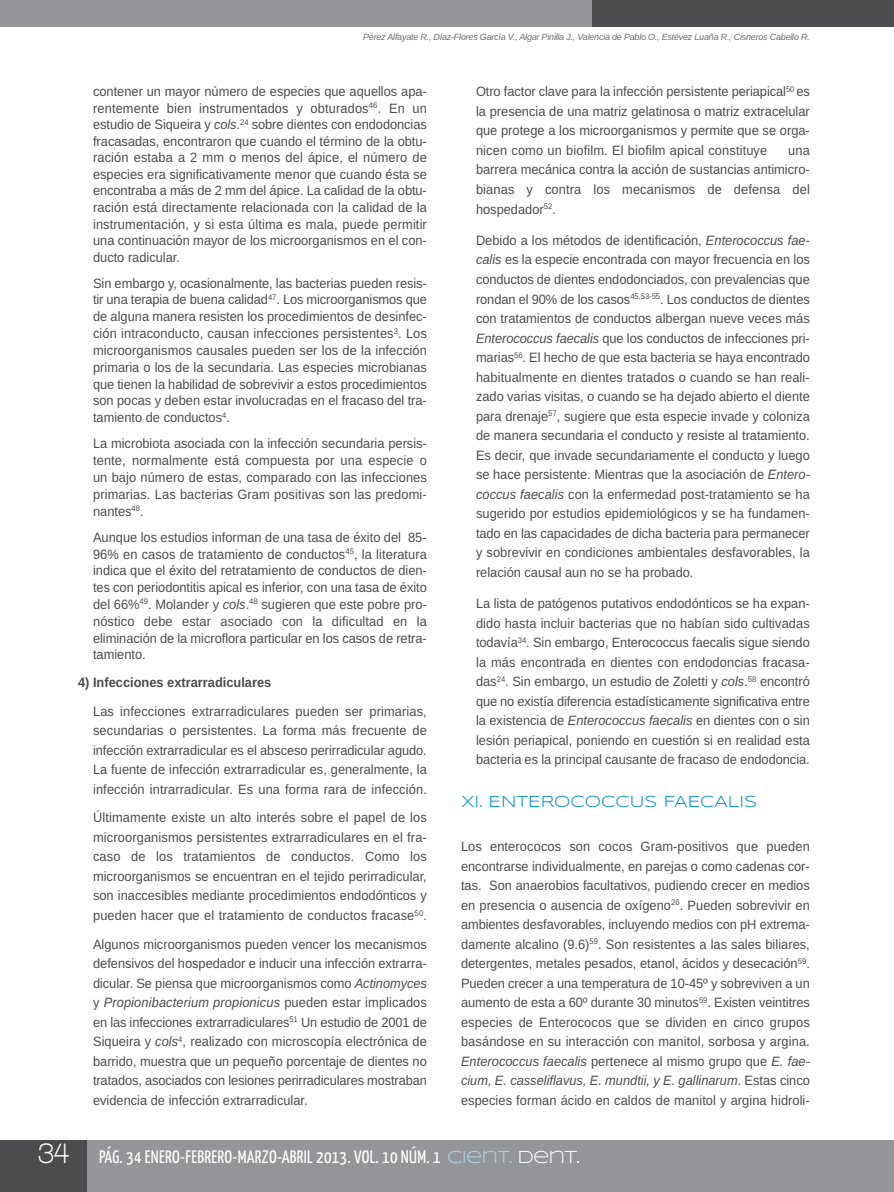
<style>
.page{position:relative;width:894px;height:1192px;background:#fff}
.page>*{position:absolute;margin:0;border:0;box-sizing:border-box;transform-origin:0 0}
.t1{font:18px "Yanone Kaffeesatz";letter-spacing:.015em;color:#fff}
.t2{font:16.5px "Syncopate";color:#008dce}
.t3{font:13.5px/19.5px "Arimo";color:#4b4c4d;text-align:justify;scale:.95 1}
.t4{font:700 13.5px "Arimo";color:#4b4c4d;scale:.95 1}
.t5{font:italic 9px "Arimo";letter-spacing:-.025em;color:#6c6d70}
.s1{font-style:italic}
.s2{font-family:"Walkway";font-weight:700;font-size:30px}
.s3{font-family:"Syncopate";color:#add2ed}
.s4{font-family:"Syncopate"}
</style>
<div class="page">
<div style="left:0;top:1139px;width:893px;height:52px;background:#939598"></div>
<div style="left:0;top:0;width:600px;height:27px;background:#939598"></div>
<div style="left:593px;top:0;width:300px;height:27px;background:#4b4c4d"></div>
<div style="left:0;top:1139px;width:87px;height:52px;background:#4b4c4d"></div>
<p class="t5" style="left:363px;top:33px;width:448px">Pérez Alfayate R., Díaz-Flores García V., Algar Pinilla J., Valencia de Pablo O., Estévez Luaña R., Cisneros Cabello R.</p>
<p class="t3" style="left:93px;top:85px;width:353px;line-height:16.5px">contener un mayor número de especies que aquellos apa&shy;rentemente bien instrumentados y obturados<sup>46</sup>. En un estudio de Siqueira y <span class="s1">cols</span>.<sup>24</sup> sobre dientes con endodoncias fracasadas, encontraron que cuando el término de la obtu&shy;ración estaba a 2 mm o menos del ápice, el número de especies era significativamente menor que cuando ésta se encontraba a más de 2 mm del ápice. La calidad de la obtu&shy;ración está directamente relacionada con la calidad de la instrumentación, y si esta última es mala, puede permitir una continuación mayor de los microorganismos en el con&shy;ducto radicular.</p>
<p class="t3" style="left:93px;top:276px;width:353px;line-height:16.8px">Sin embargo y, ocasionalmente, las bacterias pueden resis&shy;tir una terapia de buena calidad<sup>47</sup>. Los microorganismos que de alguna manera resisten los procedimientos de desinfec&shy;ción intraconducto, causan infecciones persistentes<sup>3</sup>. Los microorganismos causales pueden ser los de la infección primaria o los de la secundaria. Las especies microbianas que tienen la habilidad de sobrevivir a estos procedimientos son pocas y deben estar involucradas en el fracaso del tra&shy;tamiento de conductos<sup>4</sup>.</p>
<p class="t3" style="left:93px;top:436px;width:353px;line-height:16.8px">La microbiota asociada con la infección secundaria persis&shy;tente, normalmente está compuesta por una especie o un bajo número de estas, comparado con las infecciones primarias. Las bacterias Gram positivas son las predomi&shy;nantes<sup>48</sup>.</p>
<p class="t3" style="left:93px;top:529px;width:353px;line-height:16.8px">Aunque los estudios informan de una tasa de éxito del 85- 96% en casos de tratamiento de conductos<sup>45</sup>, la literatura indica que el éxito del retratamiento de conductos de dien&shy;tes con periodontitis apical es inferior, con una tasa de éxito del 66%<sup>49</sup>. Molander y <span class="s1">cols</span>.<sup>48</sup> sugieren que este pobre pro&shy;nóstico debe estar asociado con la dificultad en la eliminación de la microflora particular en los casos de retra&shy;tamiento.</p>
<p class="t4" style="left:78px;top:676px;width:205px">4) Infecciones extrarradiculares</p>
<p class="t3" style="left:93px;top:702px;width:353px">Las infecciones extrarradiculares pueden ser primarias, secundarias o persistentes. La forma más frecuente de infección extrarradicular es el absceso perirradicular agudo.<br>La fuente de infección extrarradicular es, generalmente, la infección intrarradicular. Es una forma rara de infección.</p>
<p class="t3" style="left:93px;top:809px;width:353px">Últimamente existe un alto interés sobre el papel de los microorganismos persistentes extrarradiculares en el fra&shy;caso de los tratamientos de conductos. Como los microorganismos se encuentran en el tejido perirradicular, son inaccesibles mediante procedimientos endodónticos y pueden hacer que el tratamiento de conductos fracase<sup>50</sup>.</p>
<p class="t3" style="left:93px;top:935px;width:353px">Algunos microorganismos pueden vencer los mecanismos defensivos del hospedador e inducir una infección extrarra&shy;dicular. Se piensa que microorganismos como <span class="s1">Actinomyces </span>y <span class="s1">Propionibacterium propionicus</span> pueden estar implicados en las infecciones extrarradiculares<sup>51</sup> Un estudio de 2001 de Siqueira y <span class="s1">cols</span><sup>4</sup>, realizado con microscopía electrónica de barrido, muestra que un pequeño porcentaje de dientes no tratados, asociados con lesiones perirradiculares mostraban evidencia de infección extrarradicular.</p>
<p class="t3" style="left:476px;top:83px;width:353px">Otro factor clave para la infección persistente periapical<sup>50</sup> es la presencia de una matriz gelatinosa o matriz extracelular que protege a los microorganismos y permite que se orga&shy;nicen como un biofilm. El biofilm apical constituye</p>
<p class="t3" style="left:476px;top:142px;width:353px;text-indent:312px">una barrera mecánica contra la acción de sustancias antimicro&shy;bianas y contra los mecanismos de defensa del hospedador<sup>52</sup>.</p>
<p class="t3" style="left:476px;top:232px;width:353px">Debido a los métodos de identificación, <span class="s1">Enterococcus fae&shy;calis</span> es la especie encontrada con mayor frecuencia en los conductos de dientes endodonciados, con prevalencias que rondan el 90% de los casos<sup>45,53-55</sup>. Los conductos de dientes con tratamientos de conductos albergan nueve veces más <span class="s1">Enterococcus faecalis</span> que los conductos de infecciones pri&shy;marias<sup>56</sup>. El hecho de que esta bacteria se haya encontrado habitualmente en dientes tratados o cuando se han reali&shy;zado varias visitas, o cuando se ha dejado abierto el diente para drenaje<sup>57</sup>, sugiere que esta especie invade y coloniza de manera secundaria el conducto y resiste al tratamiento.<br>Es decir, que invade secundariamente el conducto y luego se hace persistente. Mientras que la asociación de <span class="s1">Entero&shy;coccus faecalis</span> con la enfermedad post-tratamiento se ha sugerido por estudios epidemiológicos y se ha fundamen&shy;tado en las capacidades de dicha bacteria para permanecer y sobrevivir en condiciones ambientales desfavorables, la relación causal aun no se ha probado.</p>
<p class="t3" style="left:476px;top:595px;width:353px">La lista de patógenos putativos endodónticos se ha expan&shy;dido hasta incluir bacterias que no habían sido cultivadas todavía<sup>34</sup>. Sin embargo, Enterococcus faecalis sigue siendo la más encontrada en dientes con endodoncias fracasa&shy;das<sup>24</sup>. Sin embargo, un estudio de Zoletti y <span class="s1">cols</span>.<sup>58</sup> encontró que no existía diferencia estadísticamente significativa entre la existencia de <span class="s1">Enterococcus faecalis</span> en dientes con o sin lesión periapical, poniendo en cuestión si en realidad esta bacteria es la principal causante de fracaso de endodoncia.</p>
<p class="t2" style="left:461px;top:791px;width:297px">XI. ENTEROCOCCUS FAECALIS</p>
<p class="t3" style="left:461px;top:837px;width:369px">Los enterococos son cocos Gram-positivos que pueden encontrarse individualmente, en parejas o como cadenas cor&shy;tas. Son anaerobios facultativos, pudiendo crecer en medios en presencia o ausencia de oxígeno<sup>26</sup>. Pueden sobrevivir en ambientes desfavorables, incluyendo medios con pH extrema&shy;damente alcalino (9.6)<sup>59</sup>. Son resistentes a las sales biliares, detergentes, metales pesados, etanol, ácidos y desecación<sup>59</sup>.<br>Pueden crecer a una temperatura de 10-45º y sobreviven a un aumento de esta a 60º durante 30 minutos<sup>59</sup>. Existen veintitres especies de Enterococos que se dividen en cinco grupos basándose en su interacción con manitol, sorbosa y argina.<br><span class="s1">Enterococcus faecalis</span> pertenece al mismo grupo que <span class="s1">E. fae&shy;cium, E. casseliflavus, E. mundtii, y E. gallinarum</span>. Estas cinco especies forman ácido en caldos de manitol y argina hidroli-</p>
<h1 class="t1" style="left:38px;top:1150px;width:543px"><span class="s2">34</span> PÁG. 34 ENERO-FEBRERO-MARZO-ABRIL 2013. VOL. 10 NÚM. 1 <span class="s3">CIENT.</span> <span class="s4">DENT.</span></h1>
</div>
